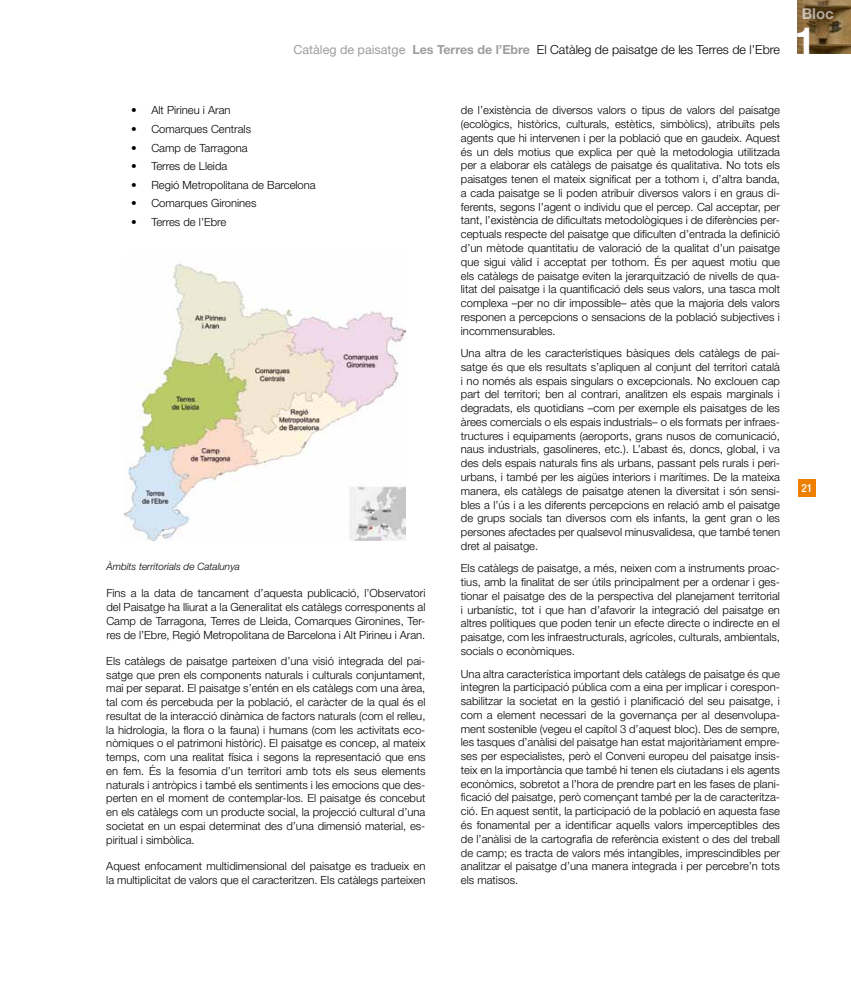
<style>
.page{position:relative;width:851px;height:993px;background:#fff}
.page>*{position:absolute;margin:0;border:0;box-sizing:border-box;transform-origin:0 0}
.t1{font:700 37.5px "Helvetica Neue LT Std";color:#fff}
.t2{font:700 15px "Helvetica Neue LT Std";color:#fff}
.t3{font:300 12.5px "Helvetica Neue LT Std";color:#000}
.t4{font:300 11.25px/13.8px "Helvetica Neue LT Std";color:#000;text-align:justify}
.t5{font:500 condensed 11.25px "Helvetica Neue LT Std";color:#fff}
.t6{font:italic 300 10px "Helvetica Neue LT Std";color:#000}
.s1{font-weight:400;color:#9c9e9f}
.s2{font-weight:700;color:#9c9e9f}
</style>
<div class="page">
<div style="left:797px;top:478px;width:18px;height:18px;background:#ee7f00"></div>
<img style="left:797px;top:0;width:53px;height:53px">
<img style="left:125px;top:263px;width:280px;height:277px">
<p class="t3" style="left:293px;top:42px;width:488px"><span class="s1">Catàleg de paisatge</span> <span class="s2">Les Terres de l’Ebre</span> El Catàleg de paisatge de les Terres de l’Ebre</p>
<h2 class="t2" style="left:801px;top:4px;width:34px">Bloc</h2>
<h1 class="t1" style="left:794px;top:17px;width:22px">1</h1>
<p class="t4" style="left:131px;top:103px;width:101px">• Alt Pirineu i Aran</p>
<p class="t4" style="left:131px;top:122px;width:121px">• Comarques Centrals</p>
<p class="t4" style="left:131px;top:140px;width:118px">• Camp de Tarragona</p>
<p class="t4" style="left:131px;top:159px;width:98px">• Terres de Lleida</p>
<p class="t4" style="left:131px;top:177px;width:186px">• Regió Metropolitana de Barcelona</p>
<p class="t4" style="left:131px;top:196px;width:127px">• Comarques Gironines</p>
<p class="t4" style="left:131px;top:214px;width:97px">• Terres de l’Ebre</p>
<p class="t6" style="left:106px;top:560px;width:135px">Àmbits territorials de Catalunya</p>
<p class="t4" style="left:106px;top:586px;width:320px">Fins a la data de tancament d’aquesta publicació, l’Observatori del Paisatge ha lliurat a la Generalitat els catàlegs corresponents al Camp de Tarragona, Terres de Lleida, Comarques Gironines, Ter&shy;res de l’Ebre, Regió Metropolitana de Barcelona i Alt Pirineu i Aran.</p>
<p class="t4" style="left:106px;top:653px;width:320px">Els catàlegs de paisatge parteixen d’una visió integrada del pai&shy;satge que pren els components naturals i culturals conjuntament, mai per separat. El paisatge s’entén en els catàlegs com una àrea, tal com és percebuda per la població, el caràcter de la qual és el resultat de la interacció dinàmica de factors naturals (com el relleu, la hidrologia, la flora o la fauna) i humans (com les activitats eco&shy;nòmiques o el patrimoni històric). El paisatge es concep, al mateix temps, com una realitat física i segons la representació que ens en fem. És la fesomia d’un territori amb tots els seus elements naturals i antròpics i també els sentiments i les emocions que des&shy;perten en el moment de contemplar-los. El paisatge és concebut en els catàlegs com un producte social, la projecció cultural d’una societat en un espai determinat des d’una dimensió material, es&shy;piritual i simbòlica.</p>
<p class="t4" style="left:106px;top:858px;width:320px">Aquest enfocament multidimensional del paisatge es tradueix en la multiplicitat de valors que el caracteritzen. Els catàlegs parteixen</p>
<p class="t4" style="left:461px;top:103px;width:320px">de l’existència de diversos valors o tipus de valors del paisatge (ecològics, històrics, culturals, estètics, simbòlics), atribuïts pels agents que hi intervenen i per la població que en gaudeix. Aquest és un dels motius que explica per què la metodologia utilitzada per a elaborar els catàlegs de paisatge és qualitativa. No tots els paisatges tenen el mateix significat per a tothom i, d’altra banda, a cada paisatge se li poden atribuir diversos valors i en graus di&shy;ferents, segons l’agent o individu que el percep. Cal acceptar, per tant, l’existència de dificultats metodològiques i de diferències per&shy;ceptuals respecte del paisatge que dificulten d’entrada la definició d’un mètode quantitatiu de valoració de la qualitat d’un paisatge que sigui vàlid i acceptat per tothom. És per aquest motiu que els catàlegs de paisatge eviten la jerarquització de nivells de qua&shy;litat del paisatge i la quantificació dels seus valors, una tasca molt complexa –per no dir impossible– atès que la majoria dels valors responen a percepcions o sensacions de la població subjectives i incommensurables.</p>
<p class="t4" style="left:461px;top:346px;width:320px">Una altra de les característiques bàsiques dels catàlegs de pai&shy;satge és que els resultats s’apliquen al conjunt del territori català i no només als espais singulars o excepcionals. No exclouen cap part del territori; ben al contrari, analitzen els espais marginals i degradats, els quotidians –com per exemple els paisatges de les àrees comercials o els espais industrials– o els formats per infraes&shy;tructures i equipaments (aeroports, grans nusos de comunicació, naus industrials, gasolineres, etc.). L’abast és, doncs, global, i va des dels espais naturals fins als urbans, passant pels rurals i peri&shy;urbans, i també per les aigües interiors i marítimes. De la mateixa manera, els catàlegs de paisatge atenen la diversitat i són sensi&shy;bles a l’ús i a les diferents percepcions en relació amb el paisatge de grups socials tan diversos com els infants, la gent gran o les persones afectades per qualsevol minusvalidesa, que també tenen dret al paisatge.</p>
<p class="t4" style="left:461px;top:561px;width:320px">Els catàlegs de paisatge, a més, neixen com a instruments proac&shy;tius, amb la finalitat de ser útils principalment per a ordenar i ges&shy;tionar el paisatge des de la perspectiva del planejament territorial i urbanístic, tot i que han d’afavorir la integració del paisatge en altres polítiques que poden tenir un efecte directe o indirecte en el paisatge, com les infraestructurals, agrícoles, culturals, ambientals, socials o econòmiques.</p>
<p class="t4" style="left:461px;top:666px;width:320px">Una altra característica important dels catàlegs de paisatge és que integren la participació pública com a eina per implicar i corespon&shy;sabilitzar la societat en la gestió i planificació del seu paisatge, i com a element necessari de la governança per al desenvolupa&shy;ment sostenible (vegeu el capítol 3 d’aquest bloc). Des de sempre, les tasques d’anàlisi del paisatge han estat majoritàriament empre&shy;ses per especialistes, però el Conveni europeu del paisatge insis&shy;teix en la importància que també hi tenen els ciutadans i els agents econòmics, sobretot a l’hora de prendre part en les fases de plani&shy;ficació del paisatge, però començant també per la de caracteritza&shy;ció. En aquest sentit, la participació de la població en aquesta fase és fonamental per a identificar aquells valors imperceptibles des de l’anàlisi de la cartografia de referència existent o des del treball de camp; es tracta de valors més intangibles, imprescindibles per analitzar el paisatge d’una manera integrada i per percebre’n tots els matisos.</p>
<p class="t5" style="left:801px;top:481px;width:12px">21</p>
</div>
